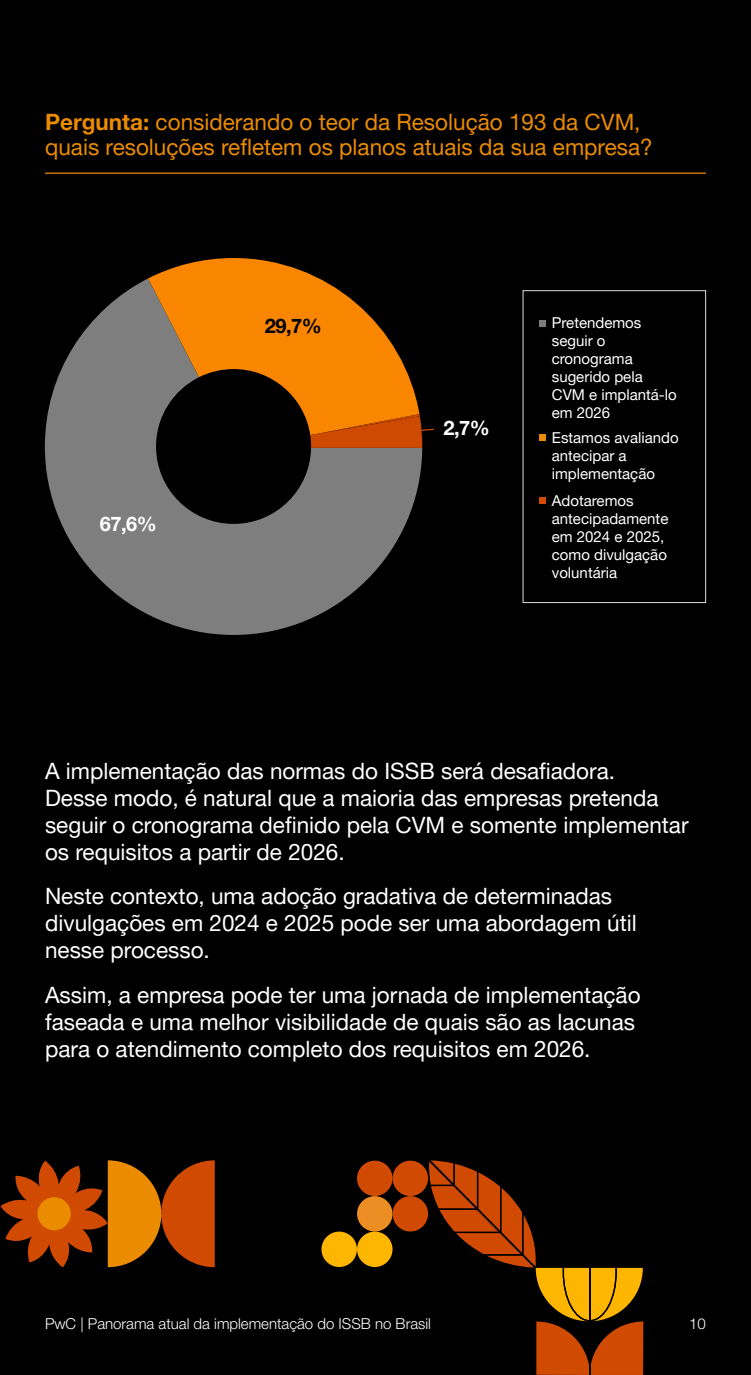
<style>
.page{position:relative;width:751px;height:1375px;background:#fff}
.page>*{position:absolute;margin:0;border:0;box-sizing:border-box;transform-origin:0 0}
.t1{font:22.5px/27px "Helvetica Neue LT Pro";color:#fff}
.t2{font:22.5px/25px "Helvetica Neue LT Pro";color:#eb8c00}
.t3{font:700 20px "Helvetica Neue LT Pro";color:#fff}
.t4{font:700 20px "Helvetica Neue LT Pro";color:#000}
.t5{font:15px/18px "Helvetica Neue LT Pro";color:#fff}
.t6{font:300 15px "Helvetica Neue LT Pro";color:#fff}
.s1{font-weight:700}
</style>
<div class="page">
<div style="left:0;top:0;width:750px;height:1375px;background:#000"></div>
<hr style="left:45px;top:173px;width:660px;height:1px;background:#eb8c00">
<svg style="left:45px;top:278px;width:377px;height:357px;fill:#7e7e7e"></svg>
<svg style="left:148px;top:259px;width:271px;height:176px;fill:#fa8600"></svg>
<svg style="left:310px;top:414px;width:124px;height:34px;background:#c35200"></svg>
<div style="left:522px;top:290px;width:183px;height:313px;border:1px solid #dedede"></div>
<svg style="left:539px;top:320px;width:6px;height:6px"></svg>
<svg style="left:539px;top:435px;width:6px;height:6px"></svg>
<svg style="left:539px;top:498px;width:6px;height:6px"></svg>
<div style="left:357px;top:1161px;width:35px;height:35px;background:#d04a02;border-radius:50%"></div>
<div style="left:392px;top:1161px;width:36px;height:35px;background:#d04a02;border-radius:50%"></div>
<div style="left:357px;top:1196px;width:35px;height:36px;background:#ed8e24;border-radius:50%"></div>
<div style="left:392px;top:1196px;width:36px;height:36px;background:#d04a02;border-radius:50%"></div>
<div style="left:321px;top:1232px;width:35px;height:35px;background:#ffb600;border-radius:50%"></div>
<div style="left:357px;top:1232px;width:35px;height:35px;background:#ffb600;border-radius:50%"></div>
<svg style="left:0;top:1160px;width:215px;height:108px"></svg>
<div style="left:37px;top:1197px;width:34px;height:33px;background:#eb8c00;border-radius:50%"></div>
<svg style="left:428px;top:1160px;width:215px;height:215px"></svg>
<hr style="left:588px;top:1268px;width:2px;height:107px;background:#000">
<p class="t2" style="left:45px;top:109px;width:608px"><span class="s1">Pergunta:</span> considerando o teor da Resolução 193 da CVM, quais resoluções refletem os planos atuais da sua empresa?</p>
<p class="t3" style="left:100px;top:512px;width:58px">67,6%</p>
<p class="t4" style="left:265px;top:313px;width:58px">29,7%</p>
<p class="t3" style="left:443px;top:415px;width:48px">2,7%</p>
<p class="t5" style="left:551px;top:313px;width:126px">Pretendemos seguir o cronograma sugerido pela<br>CVM e implantá-lo em 2026</p>
<p class="t5" style="left:551px;top:428px;width:128px">Estamos avaliando antecipar a implementação</p>
<p class="t5" style="left:551px;top:491px;width:118px">Adotaremos antecipadamente em 2024 e 2025, como divulgação voluntária</p>
<p class="t1" style="left:45px;top:757px;width:644px">A implementação das normas do ISSB será desafiadora.<br>Desse modo, é natural que a maioria das empresas pretenda seguir o cronograma definido pela CVM e somente implementar os requisitos a partir de 2026.</p>
<p class="t1" style="left:45px;top:882px;width:593px">Neste contexto, uma adoção gradativa de determinadas divulgações em 2024 e 2025 pode ser uma abordagem útil nesse processo.</p>
<p class="t1" style="left:45px;top:981px;width:596px">Assim, a empresa pode ter uma jornada de implementação faseada e uma melhor visibilidade de quais são as lacunas para o atendimento completo dos requisitos em 2026.</p>
<p class="t6" style="left:45px;top:1315px;width:387px">PwC | Panorama atual da implementação do ISSB no Brasil</p>
<p class="t6" style="left:688px;top:1315px;width:18px">10</p>
</div>
